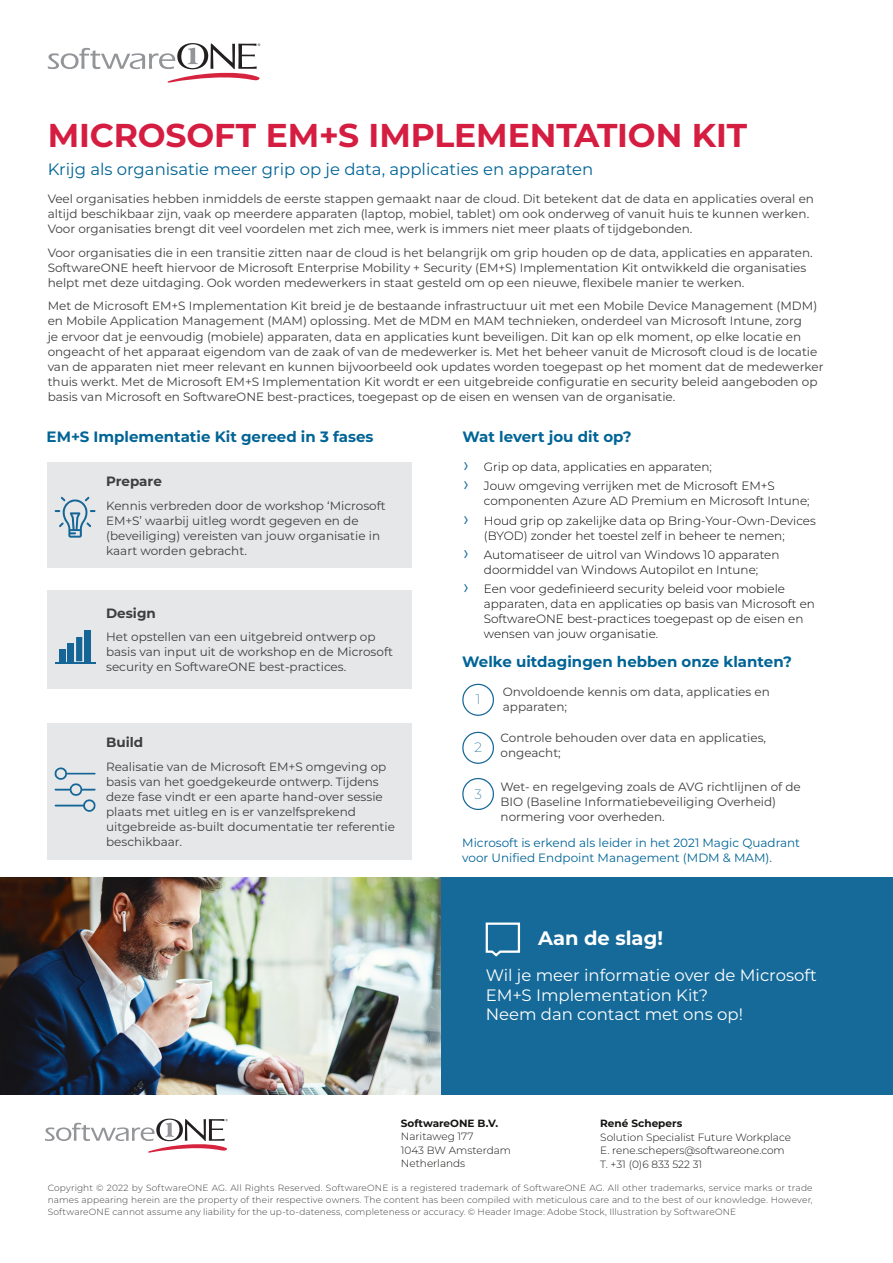
<style>
.page{position:relative;width:893px;height:1263px;background:#fff}
.page>*{position:absolute;margin:0;border:0;box-sizing:border-box;transform-origin:0 0}
.Headline_Large_-_Red{font:700 33px "Montserrat";letter-spacing:-.005em;color:#d51d41}
.t1{font:700 19.5px "Montserrat";color:#fff}
.Body_text_subtitle_b{font:16.5px/19.5px "Montserrat";color:#fff}
.t2{font:16.5px "Montserrat";color:#006496}
.t3{font:700 15px "Montserrat";color:#006496}
.Body_text_subtitle_b-2{font:700 13.5px "Montserrat";color:#3e3e3f}
.Body_text_subtitle_b-3{font:200 13.5px "Montserrat";color:#156a99}
.Body_text_subtitle_b-4{font:12px/15px "Montserrat";color:#3e3e3f}
.t4{font:300 12px/15px "Montserrat";color:#000}
.Body_text_subtitle_b-5{font:12px/15px "Montserrat";color:#006496}
.t5{font:300 10.5px "Montserrat";color:#141413}
.t6{font:700 10.5px "Montserrat";color:#141413}
.t7{font:300 9px/12px "Montserrat";letter-spacing:.015em;color:#3e3e3f;text-align:justify}
.s1{font-family:"Calibri";font-size:19.5px;color:#156a99}
</style>
<div class="page">
<svg style="left:48px;top:43px;width:212px;height:40px"></svg>
<div style="left:47px;top:463px;width:365px;height:105px;background:#e6e7e9"></div>
<div style="left:47px;top:590px;width:365px;height:99px;background:#e6e7e9"></div>
<div style="left:47px;top:723px;width:365px;height:137px;background:#e6e7e9"></div>
<svg style="left:462px;top:684px;width:32px;height:32px"></svg>
<svg style="left:462px;top:732px;width:32px;height:32px"></svg>
<svg style="left:462px;top:778px;width:32px;height:32px"></svg>
<svg style="left:55px;top:497px;width:41px;height:41px"></svg>
<div style="left:85px;top:630px;width:6px;height:31px;background:#156697"></div>
<svg style="left:76px;top:637px;width:6px;height:24px"></svg>
<div style="left:68px;top:643px;width:6px;height:18px;background:#156697"></div>
<div style="left:59px;top:649px;width:6px;height:12px;background:#156697"></div>
<hr style="left:55px;top:662px;width:41px;height:2px;background:#156697">
<svg style="left:55px;top:767px;width:41px;height:45px"></svg>
<svg style="left:45px;top:1118px;width:183px;height:34px"></svg>
<img style="left:0;top:877px;width:441px;height:217px">
<div style="left:441px;top:877px;width:452px;height:217px;background:#156a99"></div>
<svg style="left:485px;top:922px;width:36px;height:35px"></svg>
<p class="Headline_Large_-_Red" style="left:48px;top:111px;width:701px">MICROSOFT EM+S IMPLEMENTATION KIT</p>
<p class="t2" style="left:48px;top:158px;width:547px">Krijg als organisatie meer grip op je data, applicaties en apparaten</p>
<p class="Body_text_subtitle_b-4" style="left:48px;top:191px;width:768px">Veel organisaties hebben inmiddels de eerste stappen gemaakt naar de cloud. Dit betekent dat de data en applicaties overal en altijd beschikbaar zijn, vaak op meerdere apparaten (laptop, mobiel, tablet) om ook onderweg of vanuit huis te kunnen werken.<br>Voor organisaties brengt dit veel voordelen met zich mee, werk is immers niet meer plaats of tijdgebonden.</p>
<p class="Body_text_subtitle_b-4" style="left:48px;top:245px;width:767px">Voor organisaties die in een transitie zitten naar de cloud is het belangrijk om grip houden op de data, applicaties en apparaten.<br>SoftwareONE heeft hiervoor de Microsoft Enterprise Mobility + Security (EM+S) Implementation Kit ontwikkeld die organisaties helpt met deze uitdaging. Ook worden medewerkers in staat gesteld om op een nieuwe, flexibele manier te werken.</p>
<p class="Body_text_subtitle_b-4" style="left:48px;top:298px;width:777px">Met de Microsoft EM+S Implementation Kit breid je de bestaande infrastructuur uit met een Mobile Device Management (MDM) en Mobile Application Management (MAM) oplossing. Met de MDM en MAM technieken, onderdeel van Microsoft Intune, zorg<br>je ervoor dat je eenvoudig (mobiele) apparaten, data en applicaties kunt beveiligen. Dit kan op elk moment, op elke locatie en ongeacht of het apparaat eigendom van de zaak of van de medewerker is. Met het beheer vanuit de Microsoft cloud is de locatie van de apparaten niet meer relevant en kunnen bijvoorbeeld ook updates worden toegepast op het moment dat de medewerker thuis werkt. Met de Microsoft EM+S Implementation Kit wordt er een uitgebreide configuratie en security beleid aangeboden op basis van Microsoft en SoftwareONE best-practices, toegepast op de eisen en wensen van de organisatie.</p>
<p class="t3" style="left:47px;top:426px;width:328px">EM+S Implementatie Kit gereed in 3 fases</p>
<p class="Body_text_subtitle_b-2" style="left:106px;top:472px;width:57px">Prepare</p>
<p class="Body_text_subtitle_b-4" style="left:106px;top:498px;width:281px">Kennis verbreden door de workshop ‘Microsoft EM+S’ waarbij uitleg wordt gegeven en de (beveiliging) vereisten van jouw organisatie in kaart worden gebracht.</p>
<p class="Body_text_subtitle_b-2" style="left:106px;top:603px;width:51px">Design</p>
<p class="Body_text_subtitle_b-4" style="left:106px;top:629px;width:288px">Het opstellen van een uitgebreid ontwerp op basis van input uit de workshop en de Microsoft security en SoftwareONE best-practices.</p>
<p class="Body_text_subtitle_b-2" style="left:106px;top:733px;width:39px">Build</p>
<p class="Body_text_subtitle_b-4" style="left:106px;top:758px;width:290px">Realisatie van de Microsoft EM+S omgeving op basis van het goedgekeurde ontwerp. Tijdens deze fase vindt er een aparte hand-over sessie plaats met uitleg en is er vanzelfsprekend uitgebreide as-built documentatie ter referentie beschikbaar.</p>
<p class="t3" style="left:463px;top:425px;width:171px">Wat levert jou dit op?</p>
<p class="t4" style="left:463px;top:459px;width:251px"><span class="s1">›</span> Grip op data, applicaties en apparaten;</p>
<p class="t4" style="left:484px;top:478px;width:327px;text-indent:-21px"><span class="s1">›</span> Jouw omgeving verrijken met de Microsoft EM+S componenten Azure AD Premium en Microsoft Intune;</p>
<p class="t4" style="left:484px;top:512px;width:333px;text-indent:-21px"><span class="s1">›</span> Houd grip op zakelijke data op Bring-Your-Own-Devices (BYOD) zonder het toestel zelf in beheer te nemen;</p>
<p class="t4" style="left:463px;top:547px;width:318px;text-align:center"><span class="s1">›</span> Automatiseer de uitrol van Windows 10 apparaten doormiddel van Windows Autopilot en Intune;</p>
<p class="t4" style="left:484px;top:581px;width:333px;text-indent:-21px"><span class="s1">›</span> Een voor gedefinieerd security beleid voor mobiele apparaten, data en applicaties op basis van Microsoft en SoftwareONE best-practices toegepast op de eisen en wensen van jouw organisatie.</p>
<p class="t3" style="left:462px;top:651px;width:331px">Welke uitdagingen hebben onze klanten?</p>
<p class="Body_text_subtitle_b-3" style="left:476px;top:690px;width:6px">1</p>
<p class="Body_text_subtitle_b-3" style="left:474px;top:738px;width:9px">2</p>
<p class="Body_text_subtitle_b-3" style="left:474px;top:785px;width:9px">3</p>
<p class="Body_text_subtitle_b-4" style="left:503px;top:684px;width:269px">Onvoldoende kennis om data, applicaties en apparaten;</p>
<p class="Body_text_subtitle_b-4" style="left:501px;top:730px;width:267px">Controle behouden over data en applicaties, ongeacht;</p>
<p class="Body_text_subtitle_b-4" style="left:501px;top:779px;width:302px">Wet- en regelgeving zoals de AVG richtlijnen of de<br>BIO (Baseline Informatiebeveiliging Overheid) normering voor overheden.</p>
<p class="Body_text_subtitle_b-5" style="left:462px;top:835px;width:339px">Microsoft is erkend als leider in het 2021 Magic Quadrant voor Unified Endpoint Management (MDM &amp; MAM).</p>
<p class="t1" style="left:538px;top:924px;width:126px">Aan de slag!</p>
<p class="Body_text_subtitle_b" style="left:486px;top:965px;width:333px">Wil je meer informatie over de Microsoft<br>EM+S Implementation Kit?<br>Neem dan contact met ons op!</p>
<p class="t6" style="left:401px;top:1115px;width:99px">SoftwareONE B.V.</p>
<p class="t5" style="left:401px;top:1129px;width:74px">Naritaweg 177</p>
<p class="t5" style="left:401px;top:1143px;width:112px">1043 BW Amsterdam</p>
<p class="t5" style="left:401px;top:1156px;width:66px">Netherlands</p>
<p class="t6" style="left:600px;top:1116px;width:83px">René Schepers</p>
<p class="t5" style="left:600px;top:1130px;width:192px">Solution Specialist Future Workplace</p>
<p class="t5" style="left:600px;top:1143px;width:186px">E. rene.schepers@softwareone.com</p>
<p class="t5" style="left:600px;top:1157px;width:103px">T. +31 (0)6 833 522 31</p>
<p class="t7" style="left:48px;top:1181px;width:766px">Copyright © 2022 by SoftwareONE AG. All Rights Reserved. SoftwareONE is a registered trademark of SoftwareONE AG. All other trademarks, service marks or trade names appearing herein are the property of their respective owners. The content has been compiled with meticulous care and to the best of our knowledge. However, SoftwareONE cannot assume any liability for the up-to-dateness, completeness or accuracy. © Header Image: Adobe Stock, Illustration by SoftwareONE</p>
</div>
